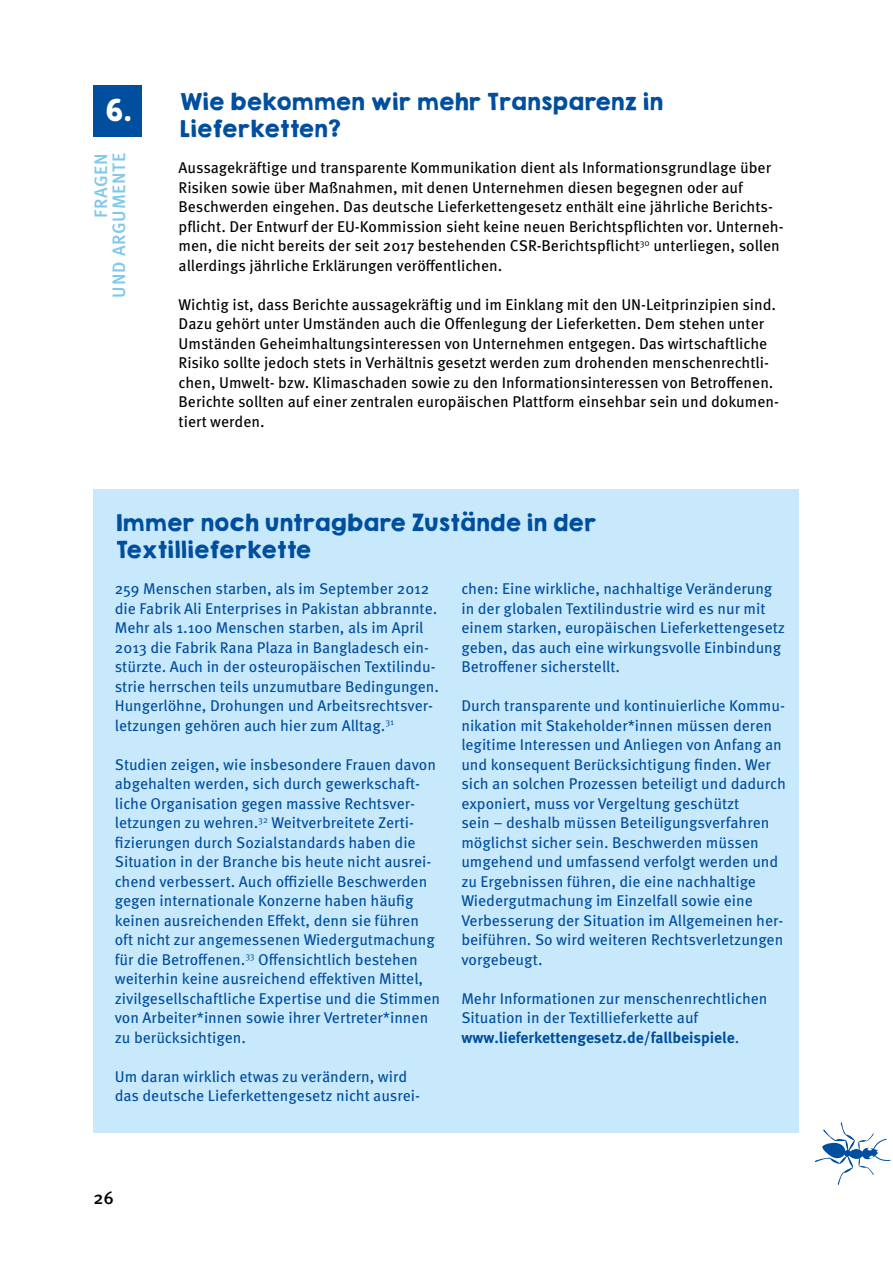
<style>
.page{position:relative;width:893px;height:1263px;background:#fff}
.page>*{position:absolute;margin:0;border:0;box-sizing:border-box;transform-origin:0 0}
.t1{font:27px "KGHAPPY Solid";color:#fff}
.t2{font:21px/27px "KGHAPPY Solid";letter-spacing:-.05em;color:#004e9e}
.t3{font:500 18px/18px "Meta Pro";letter-spacing:.04em;color:#7dc8ec;text-align:right}
.t4{font:500 18px "Meta Pro";color:#000}
.t5{font:15.6px/19.5px "Meta Pro";color:#004e9e}
.t6{font:15.6px/19.5px "Meta Pro";color:#000}
.s1{font-weight:700}
</style>
<div class="page">
<div style="left:94px;top:489px;width:705px;height:643px;background:#c8e8fb"></div>
<svg style="left:814px;top:1122px;width:77px;height:63px"></svg>
<div style="left:94px;top:85px;width:48px;height:51px;background:#004e9e"></div>
<h1 class="t1" style="left:104px;top:89px;width:30px">6.</h1>
<p class="t3" style="left:92px;top:298px;width:146px;rotate:-90deg">FRAGEN<br>UND ARGUMENTE</p>
<h2 class="t2" style="left:179px;top:88px;width:486px">Wie bekommen wir mehr Transparenz in<br>Lieferketten?</h2>
<p class="t6" style="left:179px;top:158px;width:606px">Aussagekräftige und transparente Kommunikation dient als Informationsgrundlage über Risiken sowie über Maßnahmen, mit denen Unternehmen diesen begegnen oder auf Beschwerden eingehen. Das deutsche Lieferkettengesetz enthält eine jährliche Berichts&shy;pflicht. Der Entwurf der EU-Kommission sieht keine neuen Berichtspflichten vor. Unterneh&shy;men, die nicht bereits der seit 2017 bestehenden CSR-Berichtspflicht<sup>30</sup> unterliegen, sollen allerdings jährliche Erklärungen veröffentlichen.</p>
<p class="t6" style="left:179px;top:295px;width:602px">Wichtig ist, dass Berichte aussagekräftig und im Einklang mit den UN-Leitprinzipien sind.<br>Dazu gehört unter Umständen auch die Offenlegung der Lieferketten. Dem stehen unter Umständen Geheimhaltungsinteressen von Unternehmen entgegen. Das wirtschaftliche Risiko sollte jedoch stets in Verhältnis gesetzt werden zum drohenden menschenrechtli&shy;chen, Umwelt- bzw. Klimaschaden sowie zu den Informationsinteressen von Betroffenen.<br>Berichte sollten auf einer zentralen europäischen Plattform einsehbar sein und dokumen&shy;tiert werden.</p>
<h2 class="t2" style="left:115px;top:509px;width:483px">Immer noch untragbare Zustände in der<br>Textillieferkette</h2>
<p class="t5" style="left:115px;top:579px;width:326px">259 Menschen starben, als im September 2012 die Fabrik Ali Enterprises in Pakistan abbrannte.<br>Mehr als 1.100 Menschen starben, als im April 2013 die Fabrik Rana Plaza in Bangladesch ein&shy;stürzte. Auch in der osteuropäischen Textilindu&shy;strie herrschen teils unzumutbare Bedingungen.<br>Hungerlöhne, Drohungen und Arbeitsrechtsver&shy;letzungen gehören auch hier zum Alltag.<sup>31</sup></p>
<p class="t5" style="left:115px;top:755px;width:327px">Studien zeigen, wie insbesondere Frauen davon abgehalten werden, sich durch gewerkschaft&shy;liche Organisation gegen massive Rechtsver&shy;letzungen zu wehren.<sup>32</sup> Weitverbreitete Zerti&shy;fizierungen durch Sozialstandards haben die Situation in der Branche bis heute nicht ausrei&shy;chend verbessert. Auch offizielle Beschwerden gegen internationale Konzerne haben häufig keinen ausreichenden Effekt, denn sie führen oft nicht zur angemessenen Wiedergutmachung für die Betroffenen.<sup>33</sup> Offensichtlich bestehen weiterhin keine ausreichend effektiven Mittel, zivilgesellschaftliche Expertise und die Stimmen von Arbeiter*innen sowie ihrer Vertreter*innen zu berücksichtigen.</p>
<p class="t5" style="left:115px;top:1067px;width:307px">Um daran wirklich etwas zu verändern, wird das deutsche Lieferkettengesetz nicht ausrei-</p>
<p class="t5" style="left:461px;top:579px;width:325px">chen: Eine wirkliche, nachhaltige Veränderung in der globalen Textilindustrie wird es nur mit einem starken, europäischen Lieferkettengesetz geben, das auch eine wirkungsvolle Einbindung Betroffener sicherstellt.</p>
<p class="t5" style="left:461px;top:696px;width:326px">Durch transparente und kontinuierliche Kommu&shy;nikation mit Stakeholder*innen müssen deren legitime Interessen und Anliegen von Anfang an und konsequent Berücksichtigung finden. Wer sich an solchen Prozessen beteiligt und dadurch exponiert, muss vor Vergeltung geschützt<br>sein – deshalb müssen Beteiligungsverfahren möglichst sicher sein. Beschwerden müssen umgehend und umfassend verfolgt werden und zu Ergebnissen führen, die eine nachhaltige Wiedergutmachung im Einzelfall sowie eine Verbesserung der Situation im Allgemeinen her&shy;beiführen. So wird weiteren Rechtsverletzungen vorgebeugt.</p>
<p class="t5" style="left:461px;top:989px;width:308px">Mehr Informationen zur menschenrechtlichen<br>Situation in der Textillieferkette auf <span class="s1">www.lieferkettengesetz.de/fallbeispiele</span>.</p>
<p class="t4" style="left:94px;top:1186px;width:22px">26</p>
</div>
